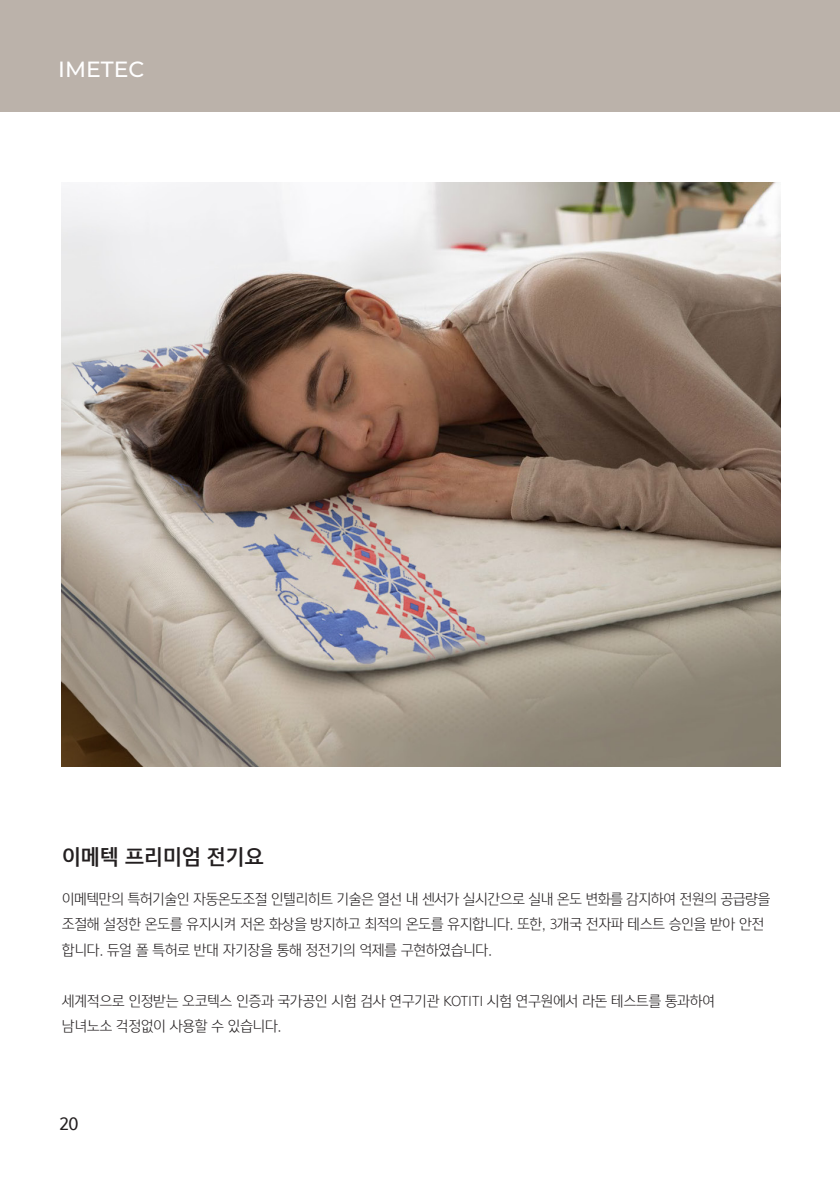
<style>
.page{position:relative;width:840px;height:1191px;background:#fff}
.page>*{position:absolute;margin:0;border:0;box-sizing:border-box;transform-origin:0 0}
.t1{font:500 22px "Montserrat";color:#fff}
.t2{font:20px "Yoon Gothic Pro 770";color:#231f20}
.t3{font:16px "Yoon Gothic Pro 760";color:#231f20}
.t4{font:14.4px/25.6px "Yoon Gothic Pro 730";color:#231f20}
</style>
<div class="page">
<div style="left:0;top:0;width:839px;height:112px;background:#bbb2aa"></div>
<img style="left:61px;top:182px;width:719px;height:584px">
<h1 class="t1" style="left:58px;top:53px;width:88px">IMETEC</h1>
<h2 class="t2" style="left:62px;top:842px;width:203px">이메텍 프리미엄 전기요</h2>
<p class="t4" style="left:62px;top:885px;width:709px">이메텍만의 특허기술인 자동온도조절 인텔리히트 기술은 열선 내 센서가 실시간으로 실내 온도 변화를 감지하여 전원의 공급량을 조절해 설정한 온도를 유지시켜 저온 화상을 방지하고 최적의 온도를 유지합니다. 또한, 3개국 전자파 테스트 승인을 받아 안전 합니다. 듀얼 폴 특허로 반대 자기장을 통해 정전기의 억제를 구현하였습니다.</p>
<p class="t4" style="left:62px;top:987px;width:653px">세계적으로 인정받는 오코텍스 인증과 국가공인 시험 검사 연구기관 KOTITI 시험 연구원에서 라돈 테스트를 통과하여 남녀노소 걱정없이 사용할 수 있습니다.</p>
<p class="t3" style="left:59px;top:1113px;width:21px">20</p>
</div>
